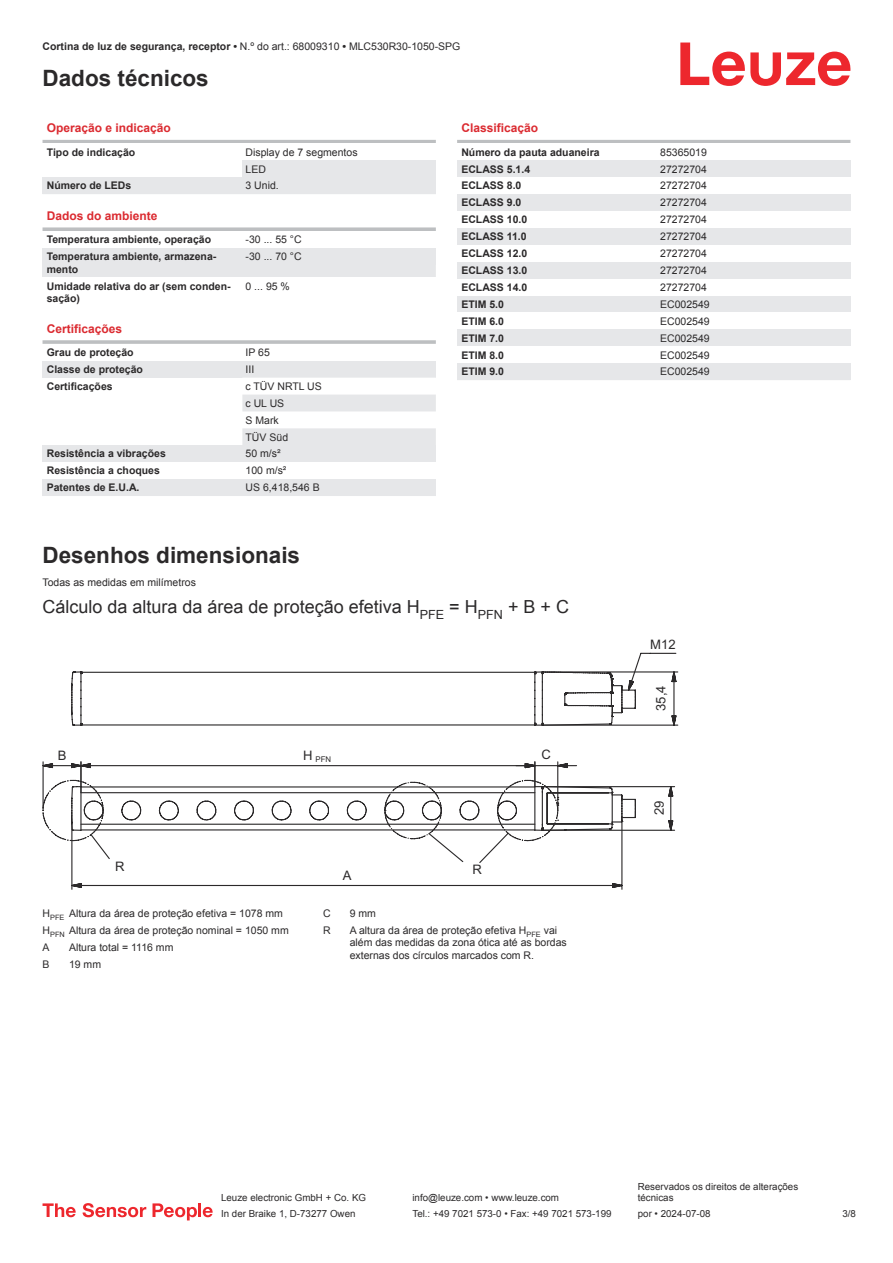
<style>
.page{position:relative;width:893px;height:1263px;background:#fff}
.page>*{position:absolute;margin:0;border:0;box-sizing:border-box;transform-origin:0 0}
.t1{font:700 22.5px "Arial";color:#2b292a}
.t2{font:18px "Arial";color:#2b292a}
.t3{font:13.05px "Arial";letter-spacing:.005em;color:#2b292a}
.t4{font:700 12px "Arial";color:#db2a30}
.t5{font:10.5px/17px "Arial";color:#2b292a}
.t6{font:700 10.5px/12.6px "Arial";color:#2b292a}
.t7{font:9.75px/11.7px "Arial";color:#2b292a}
.t8{font:7.8px "Arial";color:#2b292a}
.s1{font-weight:700}
</style>
<div class="page">
<svg style="left:680px;top:43px;width:170px;height:43px"></svg>
<div style="left:242px;top:265px;width:194px;height:12px;background:#e6e7e9"></div>
<hr style="left:43px;top:140px;width:393px;height:3px;background:#bdbfc1">
<div style="left:242px;top:160px;width:194px;height:17px;background:#e6e7e9"></div>
<div style="left:43px;top:177px;width:199px;height:17px;background:#e6e7e9"></div>
<div style="left:242px;top:177px;width:194px;height:17px;background:#e6e7e9"></div>
<svg style="left:43px;top:227px;width:393px;height:4px;fill:#bdbfc1"></svg>
<div style="left:43px;top:248px;width:199px;height:29px;background:#e6e7e9"></div>
<div style="left:242px;top:248px;width:194px;height:17px;background:#e6e7e9"></div>
<hr style="left:43px;top:340px;width:393px;height:4px;background:#c6c8c9">
<div style="left:43px;top:361px;width:199px;height:17px;background:#e6e7e9"></div>
<div style="left:242px;top:361px;width:194px;height:17px;background:#e6e7e9"></div>
<svg style="left:242px;top:394px;width:194px;height:51px"></svg>
<div style="left:43px;top:445px;width:199px;height:17px;background:#e6e7e9"></div>
<div style="left:242px;top:445px;width:194px;height:17px;background:#e6e7e9"></div>
<div style="left:43px;top:479px;width:199px;height:17px;background:#e6e7e9"></div>
<div style="left:242px;top:479px;width:194px;height:17px;background:#e6e7e9"></div>
<hr style="left:457px;top:140px;width:393px;height:3px;background:#bdbfc1">
<div style="left:457px;top:160px;width:200px;height:17px;background:#e6e7e9"></div>
<div style="left:657px;top:160px;width:193px;height:17px;background:#e6e7e9"></div>
<div style="left:457px;top:194px;width:200px;height:17px;background:#e6e7e9"></div>
<div style="left:657px;top:194px;width:193px;height:17px;background:#e6e7e9"></div>
<div style="left:457px;top:228px;width:200px;height:17px;background:#e6e7e9"></div>
<div style="left:657px;top:228px;width:193px;height:17px;background:#e6e7e9"></div>
<div style="left:457px;top:262px;width:200px;height:17px;background:#e6e7e9"></div>
<div style="left:657px;top:262px;width:193px;height:17px;background:#e6e7e9"></div>
<div style="left:457px;top:296px;width:200px;height:16px;background:#e6e7e9"></div>
<div style="left:657px;top:296px;width:193px;height:16px;background:#e6e7e9"></div>
<div style="left:457px;top:329px;width:200px;height:17px;background:#e6e7e9"></div>
<div style="left:657px;top:329px;width:193px;height:17px;background:#e6e7e9"></div>
<div style="left:457px;top:363px;width:200px;height:17px;background:#e6e7e9"></div>
<div style="left:657px;top:363px;width:193px;height:17px;background:#e6e7e9"></div>
<svg style="left:43px;top:1203px;width:33px;height:14px"></svg>
<svg style="left:83px;top:1203px;width:63px;height:14px"></svg>
<svg style="left:153px;top:1203px;width:44px;height:17px"></svg>
<hr style="left:198px;top:1203px;width:3px;height:14px;background:#ed272d">
<svg style="left:203px;top:1207px;width:10px;height:10px"></svg>
<svg style="left:71px;top:671px;width:463px;height:9px"></svg>
<svg style="left:71px;top:680px;width:463px;height:46px"></svg>
<svg style="left:534px;top:652px;width:144px;height:74px"></svg>
<svg style="left:43px;top:761px;width:632px;height:129px"></svg>
<p class="t5" style="left:43px;top:39px;width:419px"><span class="s1">Cortina de luz de segurança, receptor •</span> N.º do art.: 68009310 <span class="s1">•</span> MLC530R30-1050-SPG</p>
<h1 class="t1" style="left:43px;top:70px;width:168px">Dados técnicos</h1>
<p class="t4" style="left:47px;top:123px;width:126px">Operação e indicação</p>
<p class="t6" style="left:47px;top:147px;width:90px">Tipo de indicação</p>
<p class="t5" style="left:246px;top:144px;width:114px">Display de 7 segmentos<br>LED</p>
<p class="t6" style="left:47px;top:180px;width:86px">Número de LEDs</p>
<p class="t5" style="left:246px;top:178px;width:35px">3 Unid.</p>
<p class="t4" style="left:47px;top:211px;width:112px">Dados do ambiente</p>
<p class="t6" style="left:47px;top:234px;width:166px">Temperatura ambiente, operação</p>
<p class="t5" style="left:246px;top:232px;width:58px">-30 ... 55 °C</p>
<p class="t6" style="left:47px;top:251px;width:171px">Temperatura ambiente, armazena&shy;mento</p>
<p class="t5" style="left:246px;top:249px;width:58px">-30 ... 70 °C</p>
<p class="t6" style="left:47px;top:281px;width:185px">Umidade relativa do ar (sem conden&shy;sação)</p>
<p class="t5" style="left:246px;top:278px;width:46px">0 ... 95 %</p>
<p class="t4" style="left:47px;top:324px;width:77px">Certificações</p>
<p class="t6" style="left:47px;top:347px;width:88px">Grau de proteção</p>
<p class="t5" style="left:246px;top:345px;width:26px">IP 65</p>
<p class="t6" style="left:47px;top:364px;width:98px">Classe de proteção</p>
<p class="t5" style="left:246px;top:362px;width:10px">III</p>
<p class="t6" style="left:47px;top:381px;width:67px">Certificações</p>
<p class="t5" style="left:246px;top:379px;width:78px">c TÜV NRTL US c UL US<br>S Mark<br>TÜV Süd</p>
<p class="t6" style="left:47px;top:448px;width:121px">Resistência a vibrações</p>
<p class="t5" style="left:246px;top:446px;width:37px">50 m/s²</p>
<p class="t6" style="left:47px;top:465px;width:115px">Resistência a choques</p>
<p class="t5" style="left:246px;top:463px;width:42px">100 m/s²</p>
<p class="t6" style="left:47px;top:482px;width:94px">Patentes de E.U.A.</p>
<p class="t5" style="left:246px;top:480px;width:76px">US 6,418,546 B</p>
<p class="t4" style="left:461px;top:123px;width:78px">Classificação</p>
<p class="t6" style="left:461px;top:147px;width:140px">Número da pauta aduaneira</p>
<p class="t5" style="left:660px;top:144px;width:48px">85365019</p>
<p class="t6" style="left:461px;top:164px;width:70px">ECLASS 5.1.4</p>
<p class="t5" style="left:660px;top:161px;width:48px">27272704</p>
<p class="t6" style="left:461px;top:180px;width:62px">ECLASS 8.0</p>
<p class="t5" style="left:660px;top:178px;width:48px">27272704</p>
<p class="t6" style="left:461px;top:197px;width:62px">ECLASS 9.0</p>
<p class="t5" style="left:660px;top:195px;width:48px">27272704</p>
<p class="t6" style="left:461px;top:214px;width:67px">ECLASS 10.0</p>
<p class="t5" style="left:660px;top:212px;width:48px">27272704</p>
<p class="t6" style="left:461px;top:231px;width:67px">ECLASS 11.0</p>
<p class="t5" style="left:660px;top:229px;width:48px">27272704</p>
<p class="t6" style="left:461px;top:248px;width:67px">ECLASS 12.0</p>
<p class="t5" style="left:660px;top:246px;width:48px">27272704</p>
<p class="t6" style="left:461px;top:265px;width:67px">ECLASS 13.0</p>
<p class="t5" style="left:660px;top:263px;width:48px">27272704</p>
<p class="t6" style="left:461px;top:282px;width:67px">ECLASS 14.0</p>
<p class="t5" style="left:660px;top:280px;width:48px">27272704</p>
<p class="t6" style="left:461px;top:299px;width:44px">ETIM 5.0</p>
<p class="t5" style="left:660px;top:297px;width:51px">EC002549</p>
<p class="t6" style="left:461px;top:316px;width:44px">ETIM 6.0</p>
<p class="t5" style="left:660px;top:313px;width:51px">EC002549</p>
<p class="t6" style="left:461px;top:333px;width:44px">ETIM 7.0</p>
<p class="t5" style="left:660px;top:330px;width:51px">EC002549</p>
<p class="t6" style="left:461px;top:349px;width:44px">ETIM 8.0</p>
<p class="t5" style="left:660px;top:347px;width:51px">EC002549</p>
<p class="t6" style="left:461px;top:366px;width:44px">ETIM 9.0</p>
<p class="t5" style="left:660px;top:364px;width:51px">EC002549</p>
<h1 class="t1" style="left:43px;top:547px;width:259px">Desenhos dimensionais</h1>
<p class="t5" style="left:43px;top:575px;width:155px">Todas as medidas em milímetros</p>
<h2 class="t2" style="left:43px;top:600px;width:528px">Cálculo da altura da área de proteção efetiva H<sub>PFE</sub> = H<sub>PFN</sub> + B + C</h2>
<p class="t3" style="left:58px;top:750px;width:10px">B</p>
<p class="t8" style="left:303px;top:756px;width:29px"><sup>H</sup> PFN</p>
<p class="t3" style="left:115px;top:862px;width:11px">R</p>
<p class="t3" style="left:472px;top:864px;width:11px">R</p>
<p class="t3" style="left:343px;top:870px;width:10px">A</p>
<p class="t3" style="left:542px;top:750px;width:11px">C</p>
<p class="t5" style="left:43px;top:906px;width:248px">H<sub>PFE</sub> Altura da área de proteção efetiva = 1078 mm<br>H<sub>PFN</sub> Altura da área de proteção nominal = 1050 mm<br>A</p>
<p class="t5" style="left:69px;top:940px;width:106px">Altura total = 1116 mm</p>
<p class="t5" style="left:43px;top:957px;width:9px">B</p>
<p class="t5" style="left:69px;top:957px;width:34px">19 mm</p>
<p class="t5" style="left:323px;top:906px;width:9px">C</p>
<p class="t5" style="left:350px;top:906px;width:28px">9 mm</p>
<p class="t5" style="left:323px;top:923px;width:9px">R</p>
<p class="t5" style="left:350px;top:925px;width:219px;line-height:12.6px">A altura da área de proteção efetiva H<sub>PFE</sub> vai além das medidas da zona ótica até as bordas externas dos círculos marcados com R.</p>
<p class="t3" style="left:650px;top:640px;width:27px">M12</p>
<p class="t3" style="left:656px;top:711px;width:27px;rotate:-90deg">35,4</p>
<p class="t3" style="left:654px;top:815px;width:16px;rotate:-90deg">29</p>
<p class="t7" style="left:221px;top:1193px;width:146px">Leuze electronic GmbH + Co. KG</p>
<p class="t7" style="left:412px;top:1193px;width:148px">info@leuze.com • www.leuze.com</p>
<p class="t7" style="left:638px;top:1181px;width:162px">Reservados os direitos de alterações técnicas</p>
<p class="t7" style="left:221px;top:1209px;width:136px">In der Braike 1, D-73277 Owen</p>
<p class="t7" style="left:412px;top:1209px;width:201px">Tel.: +49 7021 573-0 • Fax: +49 7021 573-199</p>
<p class="t7" style="left:638px;top:1209px;width:74px">por • 2024-07-08</p>
<p class="t7" style="left:842px;top:1209px;width:15px">3 /8</p>
</div>
